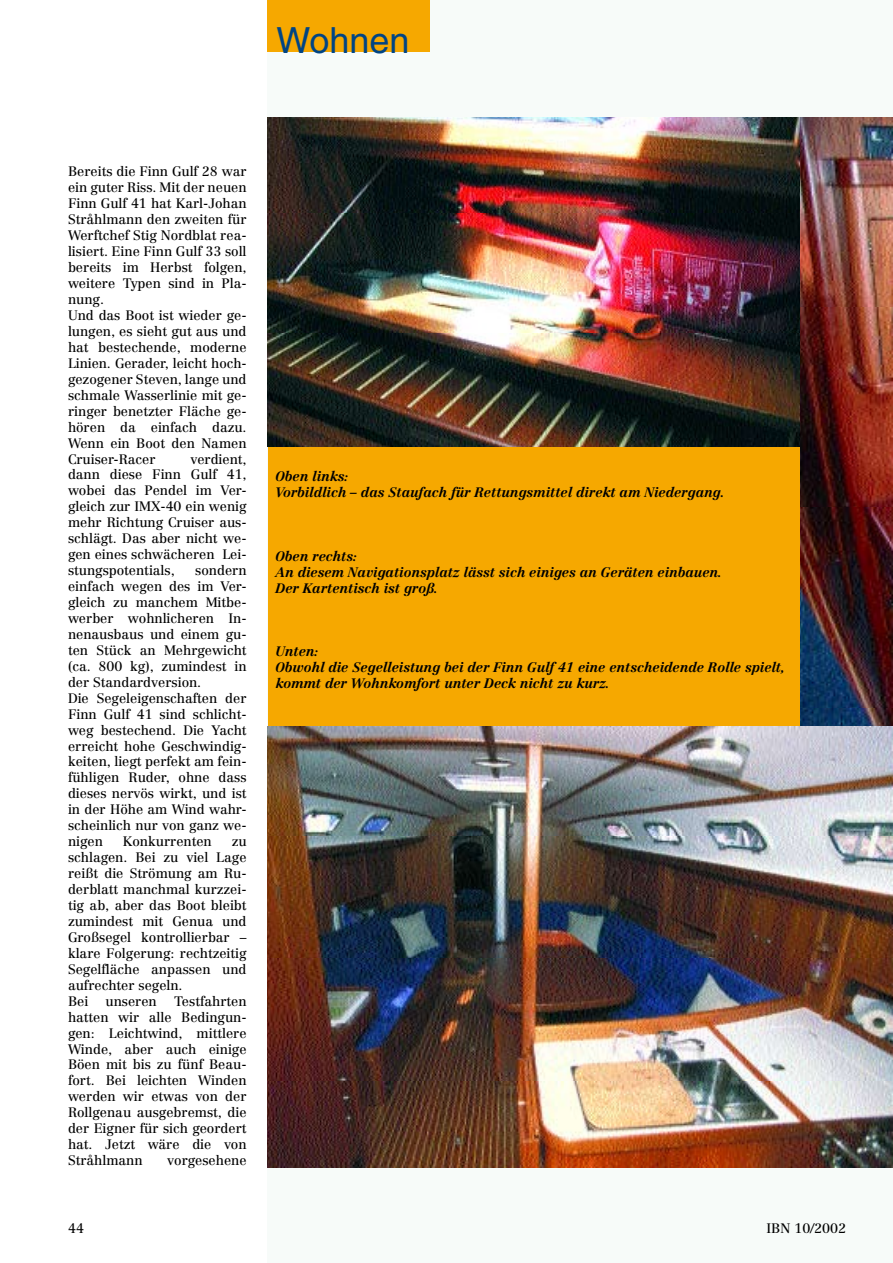
<style>
.page{position:relative;width:893px;height:1263px;background:#fff}
.page>*{position:absolute;margin:0;border:0;box-sizing:border-box;transform-origin:0 0}
.t1{font:36px "Helvetica";color:#004484}
.t2{font:13.5px/15.9px "Centennial";letter-spacing:-.005em;color:#000}
.t3{font:italic 700 13.5px/15.9px "Centennial";letter-spacing:-.005em;color:#000}
</style>
<div class="page">
<div style="left:268px;top:0;width:625px;height:1263px;background:#f7fbf9"></div>
<div style="left:268px;top:0;width:162px;height:51px;background:#f6a800"></div>
<img style="left:799px;top:118px;width:94px;height:608px">
<div style="left:268px;top:447px;width:531px;height:286px;background:#f6a800"></div>
<img style="left:268px;top:726px;width:625px;height:441px">
<img style="left:268px;top:117px;width:531px;height:329px">
<h1 class="t1" style="left:276px;top:19px;width:134px">Wohnen</h1>
<p class="t2" style="left:68px;top:164px;width:180px">Bereits die Finn Gulf 28 war ein guter Riss. Mit der neuen<br>Finn Gulf 41 hat Karl-Johan<br>Stråhlmann den zweiten für<br>Werftchef Stig Nordblat rea&shy;lisiert. Eine Finn Gulf 33 soll bereits im Herbst folgen, weitere Typen sind in Pla&shy;nung.<br>Und das Boot ist wieder ge&shy;lungen, es sieht gut aus und hat bestechende, moderne<br>Linien. Gerader, leicht hoch&shy;gezogener Steven, lange und schmale Wasserlinie mit ge&shy;ringer benetzter Fläche ge&shy;hören da einfach dazu.<br>Wenn ein Boot den Namen<br>Cruiser-Racer</p>
<p class="t2" style="left:68px;top:451px;width:180px;text-align:justify;text-indent:122px">verdient, dann diese Finn Gulf 41, wobei das Pendel im Ver&shy;gleich zur IMX-40 ein wenig mehr Richtung Cruiser aus&shy;schlägt. Das aber nicht we&shy;gen eines schwächeren Lei&shy;stungspotentials,</p>
<p class="t2" style="left:68px;top:562px;width:180px;text-indent:127px">sondern einfach wegen des im Ver&shy;gleich zu manchem Mitbe&shy;werber wohnlicheren In&shy;nenausbaus und einem gu&shy;ten Stück an Mehrgewicht (ca. 800 kg), zumindest in der Standardversion.<br>Die Segeleigenschaften der<br>Finn Gulf 41 sind schlicht&shy;weg bestechend. Die Yacht erreicht hohe Geschwindig&shy;keiten, liegt perfekt am fein&shy;fühligen Ruder, ohne dass dieses nervös wirkt, und ist in der Höhe am Wind wahr&shy;scheinlich nur von ganz we&shy;nigen</p>
<p class="t2" style="left:123px;top:833px;width:91px">Konkurrenten</p>
<p class="t2" style="left:68px;top:833px;width:180px;text-indent:164px">zu schlagen. Bei zu viel Lage reißt die Strömung am Ru&shy;derblatt manchmal kurzzei&shy;tig ab, aber das Boot bleibt zumindest mit Genua und<br>Großsegel kontrollierbar – klare Folgerung: rechtzeitig<br>Segelfläche anpassen und aufrechter segeln.<br>Bei</p>
<p class="t2" style="left:68px;top:993px;width:180px;text-align:justify;text-indent:106px">Testfahrten hatten wir alle Bedingun&shy;gen: Leichtwind, mittlere Winde, aber auch einige Böen mit bis zu fünf Beau&shy;fort. Bei leichten Winden werden wir etwas von der Rollgenau ausgebremst, die der Eigner für sich geordert hat. Jetzt wäre die von Stråhlmann</p>
<p class="t2" style="left:106px;top:993px;width:53px">unseren</p>
<p class="t2" style="left:167px;top:1152px;width:81px">vorgesehene</p>
<p class="t3" style="left:275px;top:468px;width:451px">Oben links:<br>Vorbildlich – das Staufach für Rettungsmittel direkt am Niedergang.</p>
<p class="t3" style="left:275px;top:548px;width:448px">Oben rechts:<br>An diesem Navigationsplatz lässt sich einiges an Geräten einbauen.<br>Der Kartentisch ist groß.</p>
<p class="t3" style="left:275px;top:643px;width:511px">Unten:<br>Obwohl die Segelleistung bei der Finn Gulf 41 eine entscheidende Rolle spielt, kommt der Wohnkomfort unter Deck nicht zu kurz.</p>
<p class="t2" style="left:68px;top:1220px;width:17px">44</p>
<p class="t2" style="left:766px;top:1220px;width:81px">IBN 10/2002</p>
</div>
